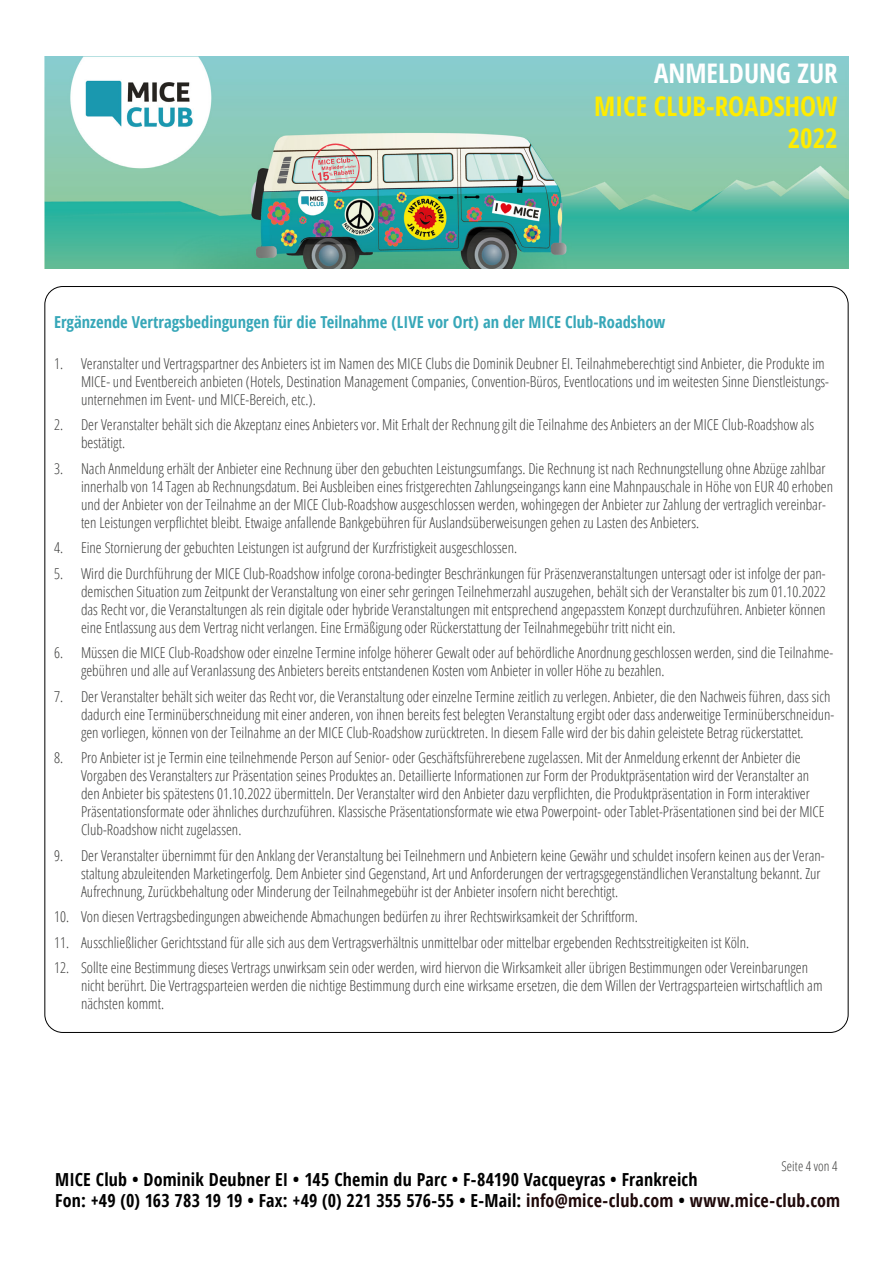
<style>
.page{position:relative;width:893px;height:1263px;background:#fff}
.page>*{position:absolute;margin:0;border:0;box-sizing:border-box;transform-origin:0 0}
.t1{font:700 condensed 27px/32.4px "Open Sans";color:#ffec00;text-align:right}
.t2{font:700 condensed 27px "Open Sans";color:#fff}
.t3{font:700 condensed 18px/21px "Open Sans";letter-spacing:.015em;color:#000}
.t4{font:700 condensed 16.5px "Open Sans";color:#37a7b8}
.t5{font:300 condensed 15px/18px "Open Sans";color:#3c3c3b}
.t6{font:300 condensed 13.5px "Open Sans";letter-spacing:.01em;color:#3c3c3b}
.s1{color:#1f090a}
</style>
<div class="page">
<img style="left:45px;top:56px;width:803px;height:213px">
<img style="left:311px;top:143px;width:49px;height:50px">
<h1 class="t2" style="left:654px;top:55px;width:185px">ANMELDUNG ZUR</h1>
<h1 class="t1" style="left:594px;top:89px;width:245px">MICE CLUB-ROADSHOW<br>2022</h1>
<p class="t4" style="left:54px;top:310px;width:613px">Ergänzende Vertragsbedingungen für die Teilnahme (LIVE vor Ort) an der MICE Club-Roadshow</p>
<p class="t5" style="left:81px;top:354px;width:749px;text-indent:-27px">1. Veranstalter und Vertragspartner des Anbieters ist im Namen des MICE Clubs die Dominik Deubner EI. Teilnahmeberechtigt sind Anbieter, die Produkte im<br>MICE- und Eventbereich anbieten (Hotels, Destination Management Companies, Convention-Büros, Eventlocations und im weitesten Sinne Dienstleistungs&shy;unternehmen im Event- und MICE-Bereich, etc.).</p>
<p class="t5" style="left:81px;top:415px;width:735px;text-indent:-27px">2. Der Veranstalter behält sich die Akzeptanz eines Anbieters vor. Mit Erhalt der Rechnung gilt die Teilnahme des Anbieters an der MICE Club-Roadshow als bestätigt.</p>
<p class="t5" style="left:81px;top:459px;width:754px;text-indent:-27px">3. Nach Anmeldung erhält der Anbieter eine Rechnung über den gebuchten Leistungsumfangs. Die Rechnung ist nach Rechnungstellung ohne Abzüge zahlbar innerhalb von 14 Tagen ab Rechnungsdatum. Bei Ausbleiben eines fristgerechten Zahlungseingangs kann eine Mahnpauschale in Höhe von EUR 40 erhoben und der Anbieter von der Teilnahme an der MICE Club-Roadshow ausgeschlossen werden, wohingegen der Anbieter zur Zahlung der vertraglich vereinbar&shy;ten Leistungen verpflichtet bleibt. Etwaige anfallende Bankgebühren für Auslandsüberweisungen gehen zu Lasten des Anbieters.</p>
<p class="t5" style="left:54px;top:538px;width:465px">4. Eine Stornierung der gebuchten Leistungen ist aufgrund der Kurzfristigkeit ausgeschlossen.</p>
<p class="t5" style="left:81px;top:564px;width:746px;text-align:justify;text-indent:-27px">5. Wird die Durchführung der MICE Club-Roadshow infolge corona-bedingter Beschränkungen für Präsenzveranstaltungen untersagt oder ist infolge der pan&shy;demischen Situation zum Zeitpunkt der Veranstaltung von einer sehr geringen Teilnehmerzahl auszugehen, behält sich der Veranstalter bis zum 01.10.2022 das Recht vor, die Veranstaltungen als rein digitale oder hybride Veranstaltungen mit entsprechend angepasstem Konzept durchzuführen. Anbieter können eine Entlassung aus dem Vertrag nicht verlangen. Eine Ermäßigung oder Rückerstattung der Teilnahmegebühr tritt nicht ein.</p>
<p class="t5" style="left:81px;top:643px;width:754px;text-indent:-27px">6. Müssen die MICE Club-Roadshow oder einzelne Termine infolge höherer Gewalt oder auf behördliche Anordnung geschlossen werden, sind die Teilnahme&shy;gebühren und alle auf Veranlassung des Anbieters bereits entstandenen Kosten vom Anbieter in voller Höhe zu bezahlen.</p>
<p class="t5" style="left:81px;top:687px;width:755px;text-indent:-27px">7. Der Veranstalter behält sich weiter das Recht vor, die Veranstaltung oder einzelne Termine zeitlich zu verlegen. Anbieter, die den Nachweis führen, dass sich dadurch eine Terminüberschneidung mit einer anderen, von ihnen bereits fest belegten Veranstaltung ergibt oder dass anderweitige Terminüberschneidun&shy;gen vorliegen, können von der Teilnahme an der MICE Club-Roadshow zurücktreten. In diesem Falle wird der bis dahin geleistete Betrag rückerstattet.</p>
<p class="t5" style="left:81px;top:748px;width:745px;text-indent:-27px">8. Pro Anbieter ist je Termin eine teilnehmende Person auf Senior- oder Geschäftsführerebene zugelassen. Mit der Anmeldung erkennt der Anbieter die Vorgaben des Veranstalters zur Präsentation seines Produktes an. Detaillierte Informationen zur Form der Produktpräsentation wird der Veranstalter an den Anbieter bis spätestens 01.10.2022 übermitteln. Der Veranstalter wird den Anbieter dazu verpflichten, die Produktpräsentation in Form interaktiver Präsentationsformate oder ähnliches durchzuführen. Klassische Präsentationsformate wie etwa Powerpoint- oder Tablet-Präsentationen sind bei der MICE Club-Roadshow nicht zugelassen.</p>
<p class="t5" style="left:81px;top:846px;width:745px;text-indent:-27px">9. Der Veranstalter übernimmt für den Anklang der Veranstaltung bei Teilnehmern und Anbietern keine Gewähr und schuldet insofern keinen aus der Veran&shy;staltung abzuleitenden Marketingerfolg. Dem Anbieter sind Gegenstand, Art und Anforderungen der vertragsgegenständlichen Veranstaltung bekannt. Zur<br>Aufrechnung, Zurückbehaltung oder Minderung der Teilnahmegebühr ist der Anbieter insofern nicht berechtigt.</p>
<p class="t5" style="left:54px;top:907px;width:585px">10. Von diesen Vertragsbedingungen abweichende Abmachungen bedürfen zu ihrer Rechtswirksamkeit der Schriftform.</p>
<p class="t5" style="left:54px;top:933px;width:697px">11. Ausschließlicher Gerichtsstand für alle sich aus dem Vertragsverhältnis unmittelbar oder mittelbar ergebenden Rechtsstreitigkeiten ist Köln.</p>
<p class="t5" style="left:81px;top:958px;width:743px;text-indent:-27px">12. Sollte eine Bestimmung dieses Vertrags unwirksam sein oder werden, wird hiervon die Wirksamkeit aller übrigen Bestimmungen oder Vereinbarungen nicht berührt. Die Vertragsparteien werden die nichtige Bestimmung durch eine wirksame ersetzen, die dem Willen der Vertragsparteien wirtschaftlich am nächsten kommt.</p>
<p class="t6" style="left:781px;top:1157px;width:58px">Seite 4 von 4</p>
<p class="t3" style="left:55px;top:1169px;width:786px">MICE Club • Dominik Deubner EI • 145 Chemin du Parc • F-84190 Vacqueyras • Frankreich<br>Fon: +49 (0) 163 783 19 19 • Fax: +49 (0) 221 355 576-55 • E-Mail: <span class="s1">info@mice-club.com</span> • <span class="s1">www.mice-club.com</span></p>
</div>
